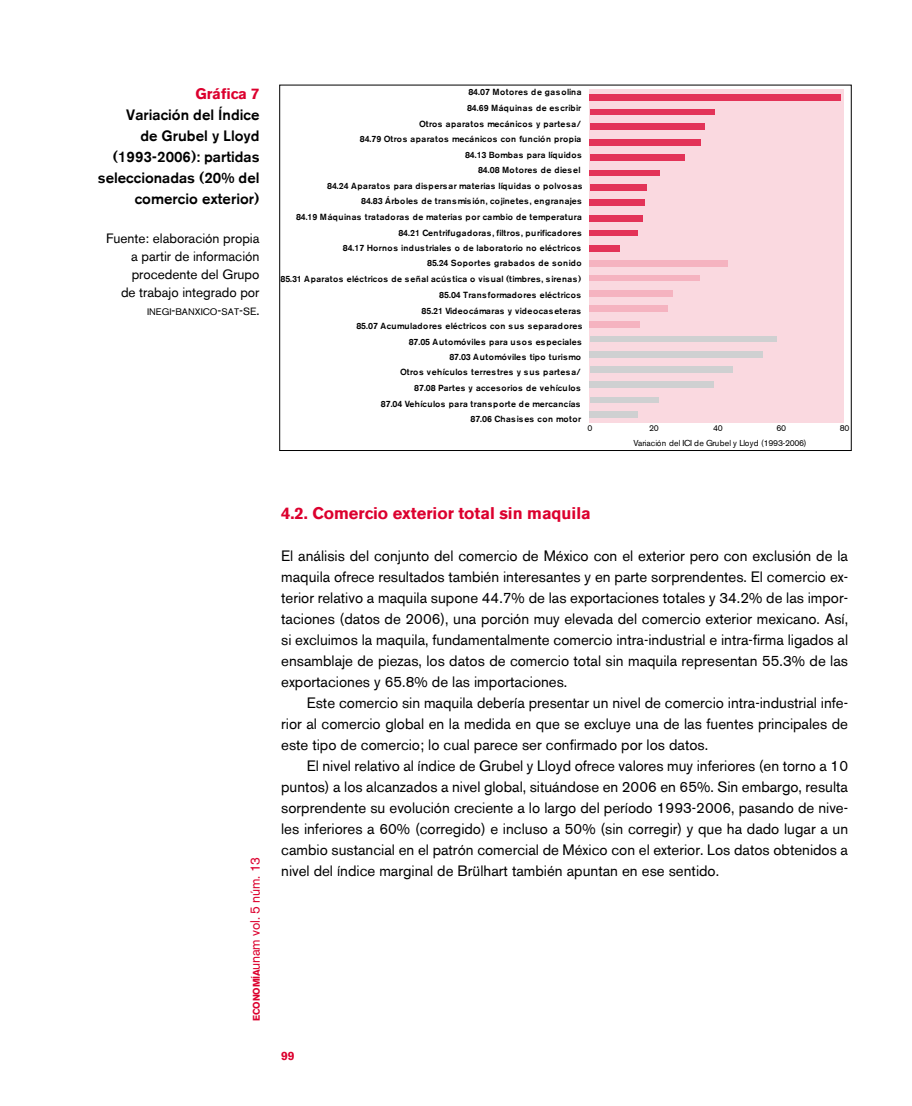
<style>
.page{position:relative;width:912px;height:1106px;background:#fff}
.page>*{position:absolute;margin:0;border:0;box-sizing:border-box;transform-origin:0 0}
.t1{font:700 16.5px "Akzidenz Grotesk BE";color:#dc002e}
.t2{font:15px/21px "Akzidenz Grotesk BE";color:#000;text-align:justify}
.t3{font:500 15px/21px "Akzidenz Grotesk BE";color:#000;text-align:right}
.t4{font:700 15px "Akzidenz Grotesk BE";color:#dc002e}
.t5{font:13.5px/18px "Akzidenz Grotesk BE";color:#000;text-align:right}
.t6{font:13.5px "Akzidenz Grotesk BE";letter-spacing:-.01em;color:#dc002e}
.t7{font:700 12px "Akzidenz Grotesk BE";color:#dc002e}
.t8{font:9.45px "Akzidenz Grotesk BE";color:#000}
.t9{font:500 8.85px/15.6px "Akzidenz Grotesk BE";letter-spacing:.05em;color:#000;text-align:right}
.t10{font:8.55px "Akzidenz Grotesk BE";letter-spacing:-.03em;color:#000}
.s1{font-size:13.5px}
.s2{font-size:10.5px}
.s3{font-weight:700;font-size:9.45px}
</style>
<div class="page">
<div style="left:589px;top:90px;width:254px;height:332px;background:#fad9e0"></div>
<div style="left:589px;top:94px;width:251px;height:6px;background:#e33358"></div>
<div style="left:589px;top:109px;width:125px;height:6px;background:#e33358"></div>
<div style="left:589px;top:124px;width:115px;height:6px;background:#e33358"></div>
<div style="left:589px;top:139px;width:111px;height:6px;background:#e33358"></div>
<div style="left:589px;top:154px;width:95px;height:7px;background:#e33358"></div>
<div style="left:589px;top:170px;width:70px;height:6px;background:#e33358"></div>
<div style="left:589px;top:184px;width:57px;height:7px;background:#e33358"></div>
<div style="left:589px;top:199px;width:55px;height:7px;background:#e33358"></div>
<div style="left:589px;top:215px;width:53px;height:6px;background:#e33358"></div>
<div style="left:589px;top:230px;width:49px;height:6px;background:#e33358"></div>
<div style="left:589px;top:245px;width:31px;height:6px;background:#e33358"></div>
<div style="left:589px;top:260px;width:138px;height:7px;background:#f5b3c0"></div>
<div style="left:589px;top:275px;width:110px;height:6px;background:#f5b3c0"></div>
<div style="left:589px;top:290px;width:83px;height:7px;background:#f5b3c0"></div>
<div style="left:589px;top:305px;width:79px;height:7px;background:#f5b3c0"></div>
<div style="left:589px;top:321px;width:50px;height:6px;background:#f5b3c0"></div>
<div style="left:589px;top:336px;width:187px;height:6px;background:#cfd0d1"></div>
<div style="left:589px;top:351px;width:173px;height:6px;background:#cfd0d1"></div>
<div style="left:589px;top:366px;width:143px;height:6px;background:#cfd0d1"></div>
<div style="left:589px;top:381px;width:124px;height:7px;background:#cfd0d1"></div>
<div style="left:589px;top:397px;width:69px;height:5px;background:#cfd0d1"></div>
<div style="left:589px;top:411px;width:48px;height:7px;background:#cfd0d1"></div>
<p class="t4" style="left:195px;top:85px;width:66px">Gráfica 7</p>
<p class="t3" style="left:98px;top:104px;width:163px">Variación del Índice<br>de Grubel y Lloyd (1993-2006): partidas seleccionadas (20% del comercio exterior)</p>
<p class="t5" style="left:106px;top:229px;width:155px">Fuente: elaboración propia a partir de información procedente del Grupo<br>de trabajo integrado por</p>
<p class="t8" style="left:147px;top:306px;width:114px">inegi<span class="s1">-</span>banxico<span class="s1">-</span>sat<span class="s1">-</span><span class="s2">se</span><span class="s1">.</span></p>
<p class="t9" style="left:327px;top:84px;width:257px">84.07 Motores de gasolina<br>84.69 Máquinas de escribir<br>Otros aparatos mecánicos y partesa/<br>84.79 Otros aparatos mecánicos con función propia<br>84.13 Bombas para líquidos<br>84.08 Motores de diesel<br>84.24 Aparatos para dispersar materias líquidas o polvosas</p>
<p class="t9" style="left:296px;top:209px;width:287px">84.19 Máquinas tratadoras de materias por cambio de temperatura</p>
<p class="t9" style="left:361px;top:193px;width:222px">84.83 Árboles de transmisión, cojinetes, engranajes</p>
<p class="t9" style="left:280px;top:224px;width:303px">84.21 Centrifugadoras, filtros, purificadores<br>84.17 Hornos industriales o de laboratorio no eléctricos<br>85.24 Soportes grabados de sonido<br>85.31 Aparatos eléctricos de señal acústica o visual (timbres, sirenas)<br>85.04 Transformadores eléctricos<br>85.21 Videocámaras y videocaseteras<br>85.07 Acumuladores eléctricos con sus separadores<br>87.05 Automóviles para usos especiales<br>87.03 Automóviles tipo turismo<br>Otros vehículos terrestres y sus partesa/<br>87.08 Partes y accesorios de vehículos<br>87.04 Vehículos para transporte de mercancías<br>87.06 Chasises con motor</p>
<p class="t10" style="left:587px;top:422px;width:7px">0</p>
<p class="t10" style="left:648px;top:422px;width:11px">20</p>
<p class="t10" style="left:712px;top:422px;width:11px">40</p>
<p class="t10" style="left:776px;top:422px;width:11px">60</p>
<p class="t10" style="left:839px;top:422px;width:11px">80</p>
<p class="t10" style="left:633px;top:438px;width:174px">Variación del ICI de Grubel y Lloyd (1993-2006)</p>
<p class="t6" style="left:247px;top:1020px;width:166px;rotate:-90deg"><span class="s3">economía</span>unam vol. 5 núm. 13</p>
<p class="t1" style="left:281px;top:503px;width:311px">4.2. Comercio exterior total sin maquila</p>
<p class="t2" style="left:281px;top:545px;width:568px">El análisis del conjunto del comercio de México con el exterior pero con exclusión de la maquila ofrece resultados también interesantes y en parte sorprendentes. El comercio ex&shy;terior relativo a maquila supone 44.7% de las exportaciones totales y 34.2% de las impor&shy;taciones (datos de 2006), una porción muy elevada del comercio exterior mexicano. Así, si excluimos la maquila, fundamentalmente comercio intra-industrial e intra-firma ligados al ensamblaje de piezas, los datos de comercio total sin maquila representan 55.3% de las exportaciones y 65.8% de las importaciones.</p>
<p class="t2" style="left:281px;top:692px;width:568px;text-indent:26px">Este comercio sin maquila debería presentar un nivel de comercio intra-industrial infe&shy;rior al comercio global en la medida en que se excluye una de las fuentes principales de este tipo de comercio; lo cual parece ser confirmado por los datos.</p>
<p class="t2" style="left:281px;top:755px;width:568px;text-indent:26px">El nivel relativo al índice de Grubel y Lloyd ofrece valores muy inferiores (en torno a 10 puntos) a los alcanzados a nivel global, situándose en 2006 en 65%. Sin embargo, resulta sorprendente su evolución creciente a lo largo del período 1993-2006, pasando de nive&shy;les inferiores a 60% (corregido) e incluso a 50% (sin corregir) y que ha dado lugar a un cambio sustancial en el patrón comercial de México con el exterior. Los datos obtenidos a nivel del índice marginal de Brülhart también apuntan en ese sentido.</p>
<p class="t7" style="left:281px;top:1048px;width:15px">99</p>
</div>
